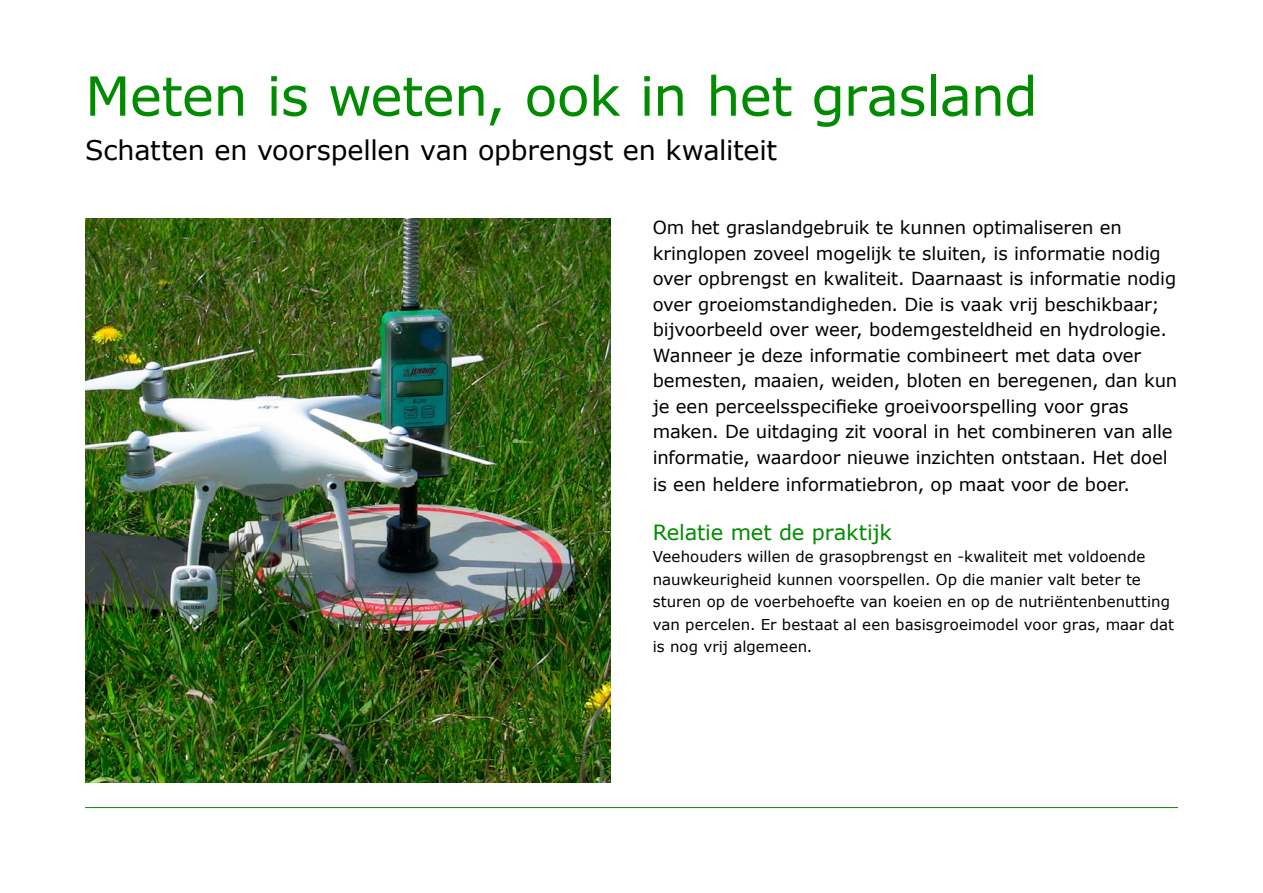
<style>
.page{position:relative;width:1263px;height:893px;background:#fff}
.page>*{position:absolute;margin:0;border:0;box-sizing:border-box;transform-origin:0 0}
._02_Titel_24_24{font:54px "Verdana";letter-spacing:-.015em;color:#008b00}
._02_subkop_13_18_zwa{font:27px "Verdana";letter-spacing:-.01em;color:#000}
._02_Kop_14_groen{font:21px "Verdana";letter-spacing:-.01em;color:#008b00}
._06_Introtekst{font:18px/25.7px "Verdana";letter-spacing:-.005em;color:#000}
._06_platte_tekst_8_5{font:15px/22.5px "Verdana";letter-spacing:.005em;color:#000}
</style>
<div class="page">
<img style="left:85px;top:219px;width:525px;height:563px">
<hr style="left:85px;top:807px;width:1093px;height:1px;background:#008b00">
<p class="_02_Titel_24_24" style="left:85px;top:62px;width:954px">Meten is weten, ook in het grasland</p>
<p class="_02_subkop_13_18_zwa" style="left:85px;top:133px;width:694px">Schatten en voorspellen van opbrengst en kwaliteit</p>
<p class="_06_Introtekst" style="left:653px;top:215px;width:526px">Om het graslandgebruik te kunnen optimaliseren en kringlopen zoveel mogelijk te sluiten, is informatie nodig over opbrengst en kwaliteit. Daarnaast is informatie nodig over groeiomstandigheden. Die is vaak vrij beschikbaar; bijvoorbeeld over weer, bodemgesteldheid en hydrologie.<br>Wanneer je deze informatie combineert met data over bemesten, maaien, weiden, bloten en beregenen, dan kun je een perceelsspecifieke groeivoorspelling voor gras maken. De uitdaging zit vooral in het combineren van alle informatie, waardoor nieuwe inzichten ontstaan. Het doel is een heldere informatiebron, op maat voor de boer.</p>
<h3 class="_02_Kop_14_groen" style="left:653px;top:519px;width:241px">Relatie met de praktijk</h3>
<p class="_06_platte_tekst_8_5" style="left:653px;top:546px;width:523px">Veehouders willen de grasopbrengst en -kwaliteit met voldoende nauwkeurigheid kunnen voorspellen. Op die manier valt beter te sturen op de voerbehoefte van koeien en op de nutriëntenbenutting van percelen. Er bestaat al een basisgroeimodel voor gras, maar dat is nog vrij algemeen.</p>
</div>
